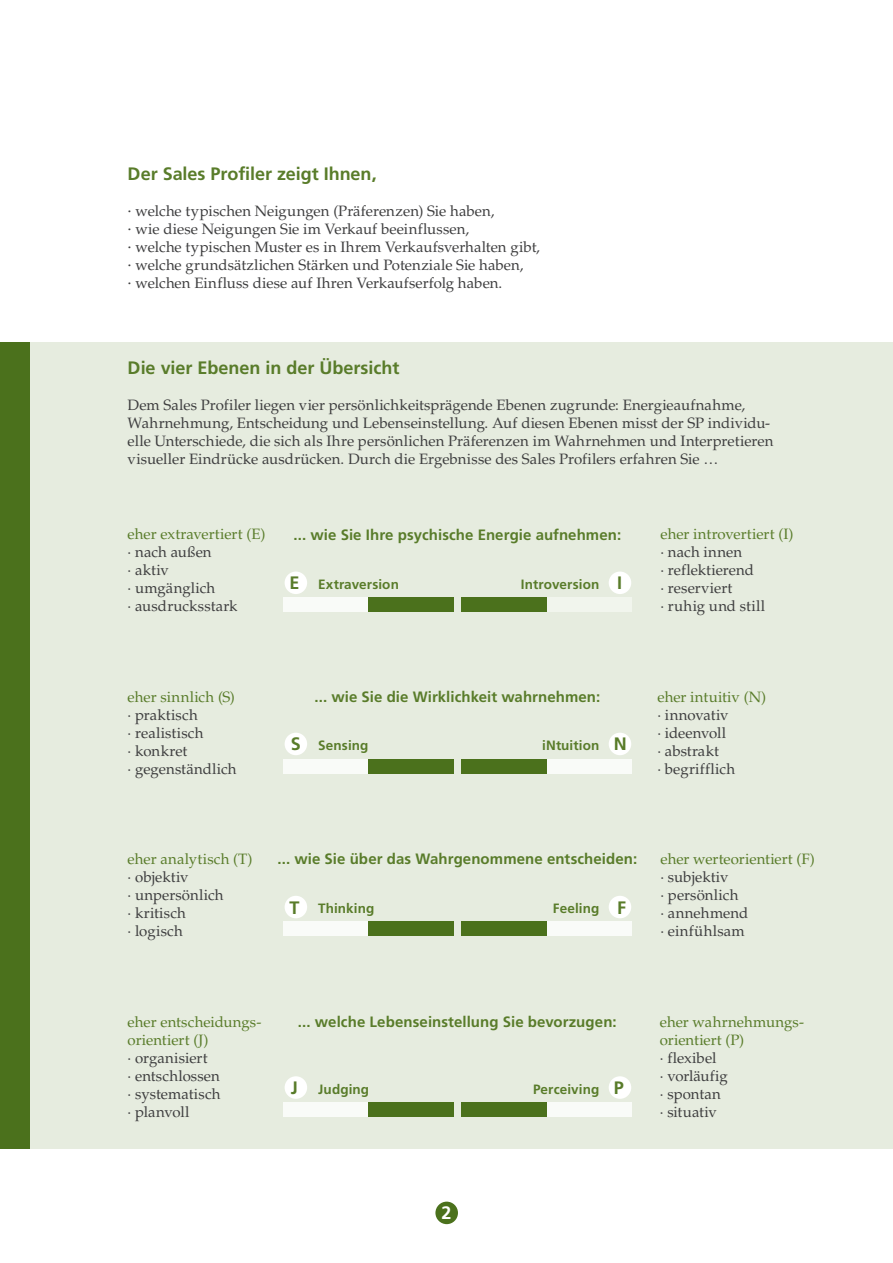
<style>
.page{position:relative;width:893px;height:1263px;background:#fff}
.page>*{position:absolute;margin:0;border:0;box-sizing:border-box;transform-origin:0 0}
.t1{font:700 18px "Frutiger LT Pro";color:#597c2a}
.t2{font:700 18px "Frutiger LT Pro";color:#fff}
.t3{font:15px/18px "Palatino LT Std";letter-spacing:.005em;color:#3e3e3f}
.t4{font:15px/18px "Palatino LT Std";color:#597c2a}
.t5{font:700 15px "Frutiger LT Pro";letter-spacing:.005em;color:#597c2a}
.t6{font:15px "Palatino LT Std";letter-spacing:.025em;color:#3e3e3f}
.t7{font:15px "Palatino LT Std";letter-spacing:-.015em;color:#3e3e3f}
.t8{font:700 13.5px "Frutiger LT Pro";letter-spacing:.01em;color:#597c2a}
.s1{font-family:"Helvetica Neue LT Pro"}
.s2{font-size:18px}
</style>
<div class="page">
<div style="left:21px;top:342px;width:871px;height:806px;background:#e6ecdf"></div>
<div style="left:0;top:342px;width:30px;height:806px;background:#4b711c"></div>
<div style="left:284px;top:572px;width:23px;height:22px;background:#fff;border-radius:50%"></div>
<div style="left:608px;top:572px;width:23px;height:22px;background:#fff;border-radius:50%"></div>
<div style="left:284px;top:733px;width:23px;height:22px;background:#fff;border-radius:50%"></div>
<div style="left:608px;top:733px;width:23px;height:22px;background:#fff;border-radius:50%"></div>
<div style="left:283px;top:597px;width:85px;height:15px;background:#f9fbf8"></div>
<div style="left:546px;top:597px;width:85px;height:15px;background:#f1f5ed"></div>
<div style="left:461px;top:597px;width:85px;height:15px;background:#4b711c"></div>
<div style="left:368px;top:597px;width:85px;height:15px;background:#4b711c"></div>
<div style="left:283px;top:759px;width:85px;height:15px;background:#f9fbf8"></div>
<div style="left:546px;top:759px;width:85px;height:15px;background:#f9fbf8"></div>
<div style="left:461px;top:759px;width:85px;height:15px;background:#4b711c"></div>
<div style="left:368px;top:759px;width:85px;height:15px;background:#4b711c"></div>
<div style="left:284px;top:896px;width:23px;height:22px;background:#fff;border-radius:50%"></div>
<div style="left:608px;top:896px;width:23px;height:22px;background:#fff;border-radius:50%"></div>
<div style="left:284px;top:1076px;width:23px;height:23px;background:#fff;border-radius:50%"></div>
<div style="left:608px;top:1076px;width:23px;height:23px;background:#fff;border-radius:50%"></div>
<div style="left:283px;top:921px;width:85px;height:15px;background:#f9fbf8"></div>
<div style="left:546px;top:921px;width:85px;height:15px;background:#f9fbf8"></div>
<div style="left:461px;top:921px;width:85px;height:15px;background:#4b711c"></div>
<div style="left:368px;top:921px;width:85px;height:15px;background:#4b711c"></div>
<div style="left:283px;top:1102px;width:85px;height:15px;background:#f9fbf8"></div>
<div style="left:546px;top:1102px;width:85px;height:15px;background:#f9fbf8"></div>
<div style="left:461px;top:1102px;width:85px;height:15px;background:#4b711c"></div>
<div style="left:368px;top:1102px;width:85px;height:15px;background:#4b711c"></div>
<div style="left:435px;top:1202px;width:23px;height:22px;background:#4b711c;border-radius:50%"></div>
<p class="t1" style="left:128px;top:165px;width:250px">Der Sales Profiler zeigt Ihnen,</p>
<p class="t3" style="left:128px;top:203px;width:414px"><span class="s1">∙</span> welche typischen Neigungen (Präferenzen) Sie haben,<br><span class="s1">∙</span> wie diese Neigungen Sie im Verkauf beeinflussen,<br><span class="s1">∙</span> welche typischen Muster es in Ihrem Verkaufsverhalten gibt, <span class="s1">∙</span> welche grundsätzlichen Stärken und Potenziale Sie haben,<br><span class="s1">∙</span> welchen Einfluss diese auf Ihren Verkaufserfolg haben.</p>
<p class="t1" style="left:128px;top:358px;width:273px">Die vier Ebenen in der Übersicht</p>
<p class="t3" style="left:128px;top:396px;width:647px">Dem Sales Profiler liegen vier persönlichkeitsprägende Ebenen zugrunde: Energieaufnahme, Wahrnehmung, Entscheidung und Lebenseinstellung. Auf diesen Ebenen misst der SP individu&shy;elle Unterschiede, die sich als Ihre persönlichen Präferenzen im Wahrnehmen und Interpretieren visueller Eindrücke ausdrücken. Durch die Ergebnisse des Sales Profilers erfahren Sie …</p>
<p class="t4" style="left:128px;top:526px;width:139px">eher extravertiert (E)</p>
<p class="t4" style="left:660px;top:526px;width:134px">eher introvertiert (I)</p>
<p class="t3" style="left:128px;top:544px;width:86px">· nach außen</p>
<p class="t3" style="left:660px;top:544px;width:83px">· nach innen</p>
<p class="t3" style="left:128px;top:562px;width:43px">· aktiv</p>
<p class="t3" style="left:660px;top:562px;width:95px">· reflektierend</p>
<p class="t3" style="left:128px;top:580px;width:89px">· umgänglich</p>
<p class="t3" style="left:660px;top:580px;width:73px">· reserviert</p>
<p class="t3" style="left:128px;top:598px;width:111px">· ausdrucksstark</p>
<p class="t3" style="left:660px;top:598px;width:106px">· ruhig und still</p>
<p class="t5" style="left:293px;top:527px;width:329px">... wie Sie Ihre psychische Energie aufnehmen:</p>
<p class="t8" style="left:289px;top:577px;width:111px"><span class="s2">E</span> Extraversion</p>
<p class="t1" style="left:617px;top:574px;width:7px">I</p>
<p class="t8" style="left:521px;top:577px;width:80px">Introversion</p>
<p class="t4" style="left:128px;top:688px;width:109px">eher sinnlich (S)</p>
<p class="t4" style="left:657px;top:688px;width:110px">eher intuitiv (N)</p>
<p class="t3" style="left:128px;top:706px;width:72px">· praktisch</p>
<p class="t3" style="left:657px;top:706px;width:73px">· innovativ</p>
<p class="t3" style="left:128px;top:724px;width:77px">· realistisch</p>
<p class="t7" style="left:657px;top:725px;width:70px">· ideenvoll</p>
<p class="t3" style="left:128px;top:742px;width:61px">· konkret</p>
<p class="t3" style="left:657px;top:742px;width:63px">· abstrakt</p>
<p class="t3" style="left:128px;top:760px;width:110px">· gegenständlich</p>
<p class="t3" style="left:657px;top:760px;width:79px">· begrifflich</p>
<p class="t5" style="left:314px;top:689px;width:287px">... wie Sie die Wirklichkeit wahrnehmen:</p>
<p class="t8" style="left:291px;top:738px;width:79px"><span class="s2">S</span> Sensing</p>
<p class="t1" style="left:614px;top:735px;width:14px">N</p>
<p class="t8" style="left:542px;top:738px;width:59px">iNtuition</p>
<p class="t4" style="left:128px;top:851px;width:126px">eher analytisch (T)</p>
<p class="t4" style="left:660px;top:851px;width:156px">eher werteorientiert (F)</p>
<p class="t3" style="left:128px;top:869px;width:62px">· objektiv</p>
<p class="t3" style="left:660px;top:869px;width:70px">· subjektiv</p>
<p class="t3" style="left:128px;top:887px;width:97px">· unpersönlich</p>
<p class="t3" style="left:660px;top:887px;width:79px">· persönlich</p>
<p class="t3" style="left:128px;top:905px;width:60px">· kritisch</p>
<p class="t3" style="left:660px;top:905px;width:89px">· annehmend</p>
<p class="t3" style="left:128px;top:923px;width:57px">· logisch</p>
<p class="t6" style="left:660px;top:923px;width:86px">· einfühlsam</p>
<p class="t5" style="left:277px;top:851px;width:361px">... wie Sie über das Wahrgenommene entscheiden:</p>
<p class="t8" style="left:289px;top:901px;width:86px"><span class="s2">T</span> Thinking</p>
<p class="t1" style="left:617px;top:898px;width:10px">F</p>
<p class="t8" style="left:552px;top:901px;width:48px">Feeling</p>
<p class="t4" style="left:128px;top:1014px;width:135px">eher entscheidungs&shy;orientiert (J)</p>
<p class="t3" style="left:128px;top:1050px;width:95px">· organisiert<br>· entschlossen · systematisch · planvoll</p>
<p class="t5" style="left:298px;top:1014px;width:320px">... welche Lebenseinstellung Sie bevorzugen:</p>
<p class="t8" style="left:291px;top:1082px;width:80px"><span class="s2">J</span> Judging</p>
<p class="t1" style="left:614px;top:1078px;width:12px">P</p>
<p class="t8" style="left:533px;top:1082px;width:68px">Perceiving</p>
<p class="t2" style="left:441px;top:1203px;width:12px">2</p>
<p class="t4" style="left:659px;top:1014px;width:146px">eher wahrnehmungs&shy;orientiert (P)</p>
<p class="t3" style="left:659px;top:1050px;width:69px">· flexibel<br>· vorläufig · spontan · situativ</p>
</div>
